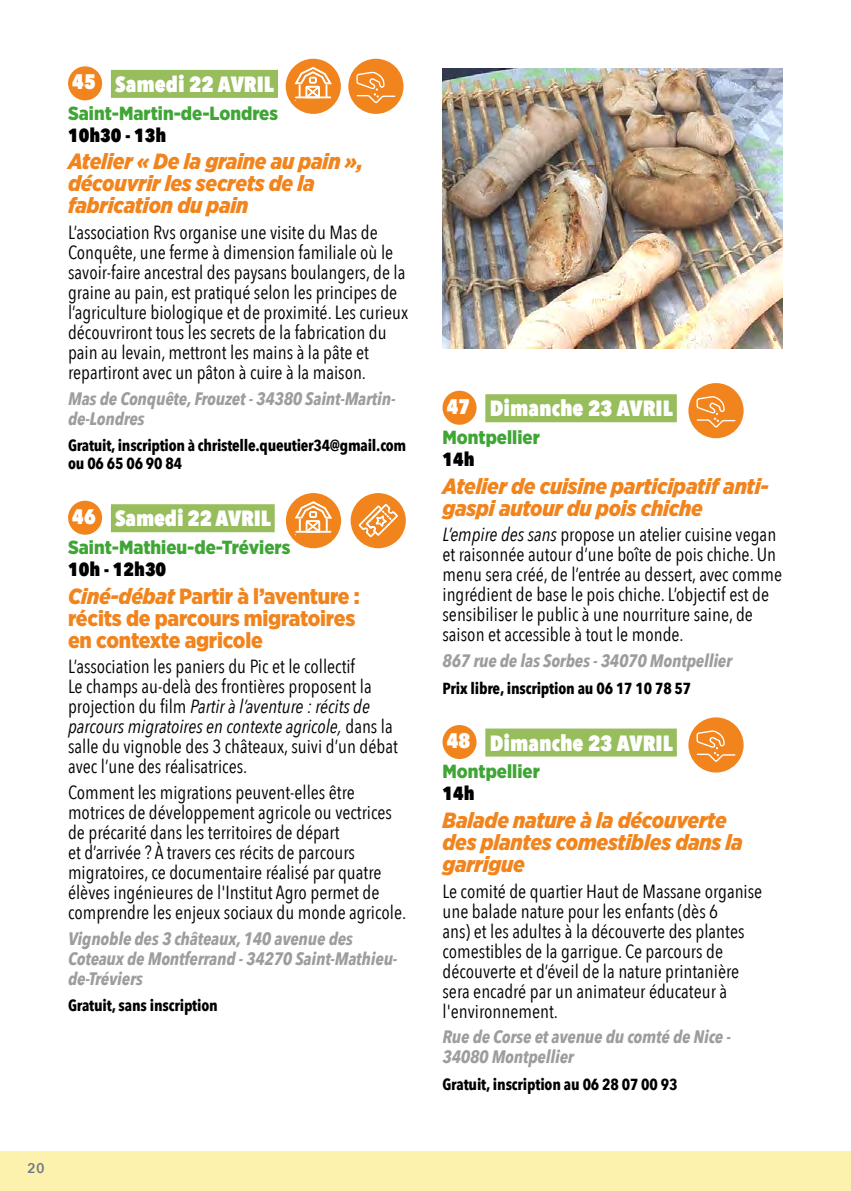
<style>
.page{position:relative;width:851px;height:1191px;background:#fff}
.page>*{position:absolute;margin:0;border:0;box-sizing:border-box;transform-origin:0 0}
.t1{font:italic 900 22px/22px "Gotham Narrow";letter-spacing:-.01em;color:#f1841d}
.t2{font:900 22px/22px "Gotham Narrow";letter-spacing:-.01em;color:#f1841d}
.t3{font:800 22px "Avenir Next Condensed";color:#fff}
.t4{font:19px/20px "Avenir Next Condensed";color:#000}
.t5{font:900 19px "Gotham Narrow";color:#3fa535}
.t6{font:800 19px "Avenir Next Condensed";color:#000}
.t7{font:italic 700 18px/20px "Avenir Next Condensed";letter-spacing:-.01em;color:#9d9d9c}
.t8{font:700 16px/18px "Avenir Next Condensed";letter-spacing:-.01em;color:#000}
.t9{font:600 14px "Avenir Next";color:#6f7884}
.s1{font-size:21px}
.s2{font-style:italic}
</style>
<div class="page">
<div style="left:0;top:1151px;width:850px;height:40px;background:#fcf2ad"></div>
<div style="left:111px;top:70px;width:167px;height:28px;background:#97bd5c"></div>
<div style="left:111px;top:504px;width:164px;height:28px;background:#97bd5c"></div>
<div style="left:68px;top:66px;width:34px;height:34px;background:#f1841d;border-radius:50%"></div>
<div style="left:285px;top:59px;width:56px;height:55px;background:#f1841d;border-radius:50%"></div>
<svg style="left:294px;top:67px;width:38px;height:32px"></svg>
<div style="left:348px;top:59px;width:55px;height:55px;background:#f1841d;border-radius:50%"></div>
<svg style="left:356px;top:71px;width:40px;height:33px"></svg>
<div style="left:68px;top:501px;width:34px;height:34px;background:#f1841d;border-radius:50%"></div>
<div style="left:286px;top:493px;width:55px;height:55px;background:#f1841d;border-radius:50%"></div>
<svg style="left:295px;top:501px;width:37px;height:32px"></svg>
<div style="left:350px;top:493px;width:56px;height:55px;background:#f1841d;border-radius:50%"></div>
<svg style="left:358px;top:504px;width:40px;height:34px"></svg>
<div style="left:485px;top:394px;width:191px;height:28px;background:#97bd5c"></div>
<div style="left:485px;top:728px;width:191px;height:28px;background:#97bd5c"></div>
<div style="left:442px;top:391px;width:34px;height:34px;background:#f1841d;border-radius:50%"></div>
<div style="left:688px;top:383px;width:55px;height:55px;background:#f1841d;border-radius:50%"></div>
<svg style="left:695px;top:396px;width:41px;height:33px"></svg>
<div style="left:442px;top:725px;width:34px;height:34px;background:#f1841d;border-radius:50%"></div>
<div style="left:688px;top:717px;width:55px;height:55px;background:#f1841d;border-radius:50%"></div>
<svg style="left:696px;top:730px;width:40px;height:32px"></svg>
<img style="left:442px;top:68px;width:340px;height:281px">
<p class="t3" style="left:72px;top:70px;width:203px"><span class="s1">45</span> Samedi 22 AVRIL</p>
<p class="t5" style="left:68px;top:100px;width:211px">Saint-Martin-de-Londres</p>
<p class="t6" style="left:68px;top:123px;width:100px">10h30 - 13h</p>
<p class="t1" style="left:68px;top:150px;width:296px">Atelier « De la graine au pain », découvrir les secrets de la fabrication du pain</p>
<p class="t4" style="left:68px;top:221px;width:341px">L’association Rvs organise une visite du Mas de Conquête, une ferme à dimension familiale où le savoir-faire ancestral des paysans boulangers, de la graine au pain, est pratiqué selon les principes de l’agriculture biologique et de proximité. Les curieux découvriront tous les secrets de la fabrication du pain au levain, mettront les mains à la pâte et repartiront avec un pâton à cuire à la maison.</p>
<p class="t7" style="left:68px;top:388px;width:329px">Mas de Conquête, Frouzet - 34380 Saint-Martin&shy;de-Londres</p>
<p class="t8" style="left:68px;top:436px;width:340px">Gratuit, inscription à christelle.queutier34@gmail.com ou 06 65 06 90 84</p>
<p class="t3" style="left:72px;top:505px;width:200px"><span class="s1">46</span> Samedi 22 AVRIL</p>
<p class="t5" style="left:68px;top:534px;width:224px">Saint-Mathieu-de-Tréviers</p>
<p class="t6" style="left:68px;top:557px;width:100px">10h - 12h30</p>
<p class="t2" style="left:68px;top:584px;width:293px"><span class="s2">Ciné-débat</span> Partir à l’aventure : récits de parcours migratoires en contexte agricole</p>
<p class="t4" style="left:68px;top:656px;width:331px">L’association les paniers du Pic et le collectif<br>Le champs au-delà des frontières proposent la projection du film <span class="s2">Partir à l’aventure : récits de parcours migratoires en contexte agricole,</span> dans la salle du vignoble des 3 châteaux, suivi d’un débat avec l’une des réalisatrices.</p>
<p class="t4" style="left:68px;top:781px;width:339px">Comment les migrations peuvent-elles être motrices de développement agricole ou vectrices de précarité dans les territoires de départ<br>et d’arrivée ? À travers ces récits de parcours migratoires, ce documentaire réalisé par quatre élèves ingénieures de l'Institut Agro permet de comprendre les enjeux sociaux du monde agricole.</p>
<p class="t7" style="left:68px;top:928px;width:331px">Vignoble des 3 châteaux, 140 avenue des<br>Coteaux de Montferrand - 34270 Saint-Mathieu&shy;de-Tréviers</p>
<p class="t8" style="left:68px;top:996px;width:151px">Gratuit, sans inscription</p>
<p class="t9" style="left:27px;top:1155px;width:19px">20</p>
<p class="t3" style="left:446px;top:395px;width:228px"><span class="s1">47</span> Dimanche 23 AVRIL</p>
<p class="t5" style="left:442px;top:425px;width:99px">Montpellier</p>
<p class="t6" style="left:442px;top:447px;width:34px">14h</p>
<p class="t1" style="left:442px;top:474px;width:328px">Atelier de cuisine participatif anti&shy;gaspi autour du pois chiche</p>
<p class="t4" style="left:442px;top:524px;width:341px"><span class="s2">L’empire des sans</span> propose un atelier cuisine vegan et raisonnée autour d’une boîte de pois chiche. Un menu sera créé, de l’entrée au dessert, avec comme ingrédient de base le pois chiche. L’objectif est de sensibiliser le public à une nourriture saine, de saison et accessible à tout le monde.</p>
<p class="t7" style="left:442px;top:650px;width:291px">867 rue de las Sorbes - 34070 Montpellier</p>
<p class="t8" style="left:442px;top:679px;width:250px">Prix libre, inscription au 06 17 10 78 57</p>
<p class="t3" style="left:446px;top:729px;width:228px"><span class="s1">48</span> Dimanche 23 AVRIL</p>
<p class="t5" style="left:442px;top:759px;width:99px">Montpellier</p>
<p class="t6" style="left:442px;top:781px;width:34px">14h</p>
<p class="t1" style="left:442px;top:809px;width:302px">Balade nature à la découverte des plantes comestibles dans la garrigue</p>
<p class="t4" style="left:442px;top:880px;width:321px">Le comité de quartier Haut de Massane organise une balade nature pour les enfants (dès 6<br>ans) et les adultes à la découverte des plantes comestibles de la garrigue. Ce parcours de découverte et d’éveil de la nature printanière sera encadré par un animateur éducateur à l'environnement.</p>
<p class="t7" style="left:442px;top:1027px;width:290px">Rue de Corse et avenue du comté de Nice -<br>34080 Montpellier</p>
<p class="t8" style="left:442px;top:1075px;width:236px">Gratuit, inscription au 06 28 07 00 93</p>
</div>
